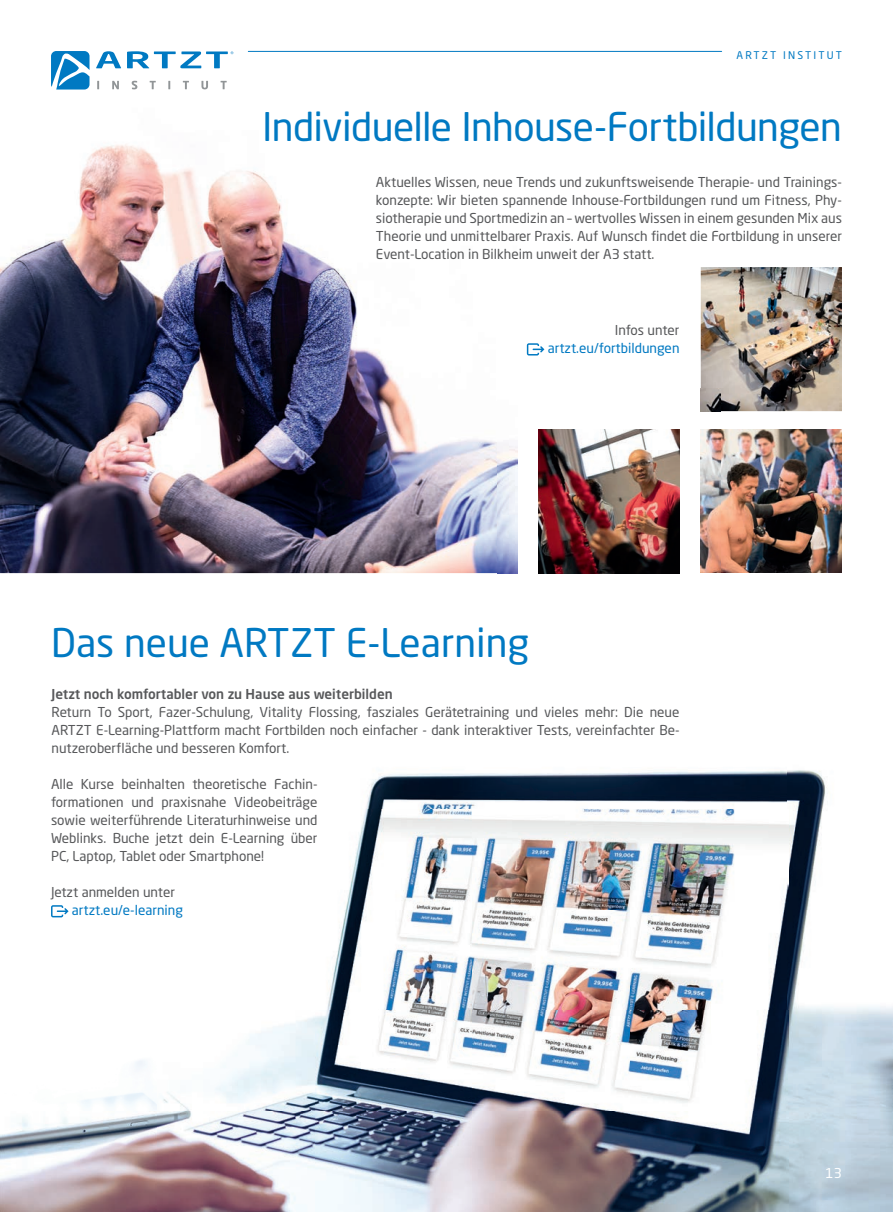
<style>
.page{position:relative;width:893px;height:1212px;background:#fff}
.page>*{position:absolute;margin:0;border:0;box-sizing:border-box;transform-origin:0 0}
.t1{font:39px "Neo Sans Std";letter-spacing:-.015em;color:#0079c2}
.t2{font:13.5px/18px "Neo Sans Std";color:#57585a;text-align:justify}
.t3{font:500 13.5px "Neo Sans Std";color:#57585a}
.t4{font:13.5px "Neo Sans Std";color:#0079c2}
.t5{font:13.5px "Neo Sans Std";color:#fff}
.t6{font:10.5px "Neo Sans Std";letter-spacing:.2em;color:#0079c2}
</style>
<div class="page">
<img style="left:0;top:144px;width:498px;height:429px">
<img style="left:0;top:770px;width:893px;height:442px">
<img style="left:826px;top:1167px;width:15px;height:10px">
<img style="left:701px;top:267px;width:141px;height:144px">
<img style="left:720px;top:429px;width:122px;height:144px">
<hr style="left:248px;top:51px;width:474px;height:1px;background:#0079c2">
<svg style="left:96px;top:51px;width:25px;height:17px"></svg>
<svg style="left:127px;top:51px;width:106px;height:17px"></svg>
<svg style="left:97px;top:81px;width:2px;height:8px"></svg>
<svg style="left:112px;top:81px;width:7px;height:8px"></svg>
<svg style="left:132px;top:81px;width:5px;height:8px"></svg>
<svg style="left:150px;top:81px;width:6px;height:8px"></svg>
<svg style="left:168px;top:81px;width:2px;height:8px"></svg>
<svg style="left:183px;top:81px;width:6px;height:8px"></svg>
<svg style="left:201px;top:81px;width:7px;height:8px"></svg>
<svg style="left:221px;top:81px;width:6px;height:8px"></svg>
<svg style="left:51px;top:51px;width:39px;height:39px"></svg>
<img style="left:498px;top:388px;width:222px;height:186px">
<img style="left:498px;top:388px;width:19px;height:185px">
<img style="left:701px;top:388px;width:19px;height:23px">
<img style="left:538px;top:429px;width:141px;height:144px">
<svg style="left:527px;top:343px;width:17px;height:12px"></svg>
<svg style="left:51px;top:905px;width:18px;height:12px"></svg>
<p class="t6" style="left:737px;top:49px;width:107px">ARTZT INSTITUT</p>
<h1 class="t1" style="left:262px;top:103px;width:581px">Individuelle Inhouse-Fortbildungen</h1>
<p class="t2" style="left:376px;top:173px;width:468px">Aktuelles Wissen, neue Trends und zukunftsweisende Therapie- und Trainings&shy;konzepte: Wir bieten spannende Inhouse-Fortbildungen rund um Fitness, Phy&shy;siotherapie und Sportmedizin an – wertvolles Wissen in einem gesunden Mix aus Theorie und unmittelbarer Praxis. Auf Wunsch findet die Fortbildung in unserer Event-Location in Bilkheim unweit der A3 statt.</p>
<p class="t2" style="left:615px;top:321px;width:66px">Infos unter</p>
<p class="t4" style="left:548px;top:340px;width:133px">artzt.eu/fortbildungen</p>
<h1 class="t1" style="left:51px;top:619px;width:480px">Das neue ARTZT E-Learning</h1>
<p class="t3" style="left:52px;top:686px;width:343px">Jetzt noch komfortabler von zu Hause aus weiterbilden</p>
<p class="t2" style="left:52px;top:703px;width:629px">Return To Sport, Fazer-Schulung, Vitality Flossing, fasziales Gerätetraining und vieles mehr: Die neue ARTZT E-Learning-Plattform macht Fortbilden noch einfacher - dank interaktiver Tests, vereinfachter Be&shy;nutzeroberfläche und besseren Komfort.</p>
<p class="t2" style="left:51px;top:775px;width:268px">Alle Kurse beinhalten theoretische Fachin&shy;formationen und praxisnahe Videobeiträge sowie weiterführende Literaturhinweise und Weblinks. Buche jetzt dein E-Learning über PC, Laptop, Tablet oder Smartphone!</p>
<p class="t2" style="left:51px;top:883px;width:126px">Jetzt anmelden unter</p>
<p class="t4" style="left:72px;top:902px;width:113px">artzt.eu/e-learning</p>
<p class="t5" style="left:826px;top:1164px;width:18px">13</p>
</div>
